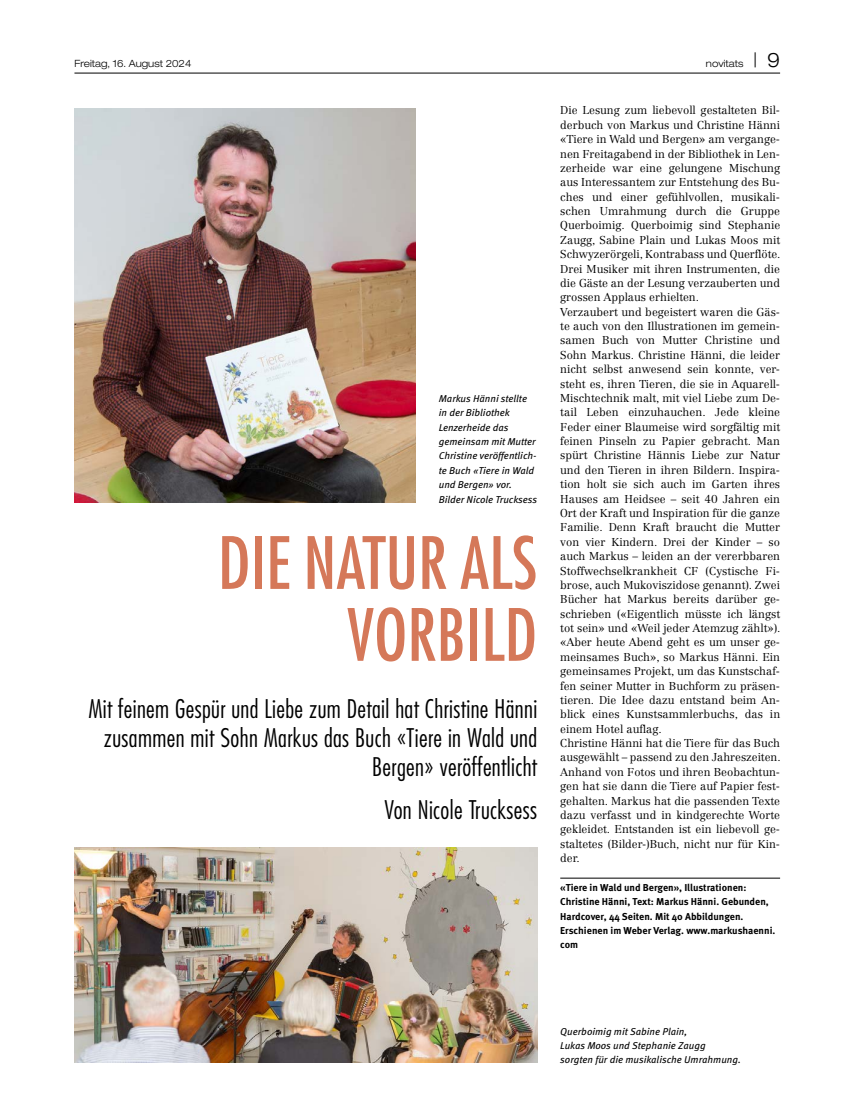
<style>
.page{position:relative;width:867px;height:1120px;background:#fff}
.page>*{position:absolute;margin:0;border:0;box-sizing:border-box;transform-origin:0 0}
.t1{font:condensed 70px/71.9px "Futura Std";color:#d57859;text-align:right}
.t2{font:300 condensed 25px/28.8px "Futura Std";letter-spacing:.015em;color:#000;text-align:right}
.t3{font:300 11.25px/14.4px "Centennial LT Std";color:#000}
.t4{font:italic 10px/14.4px "Meta OT";color:#000}
.t5{font:700 10px/14.4px "Meta OT";color:#000}
.t6{font:300 expanded 10px "Helvetica Neue LT Std";color:#000;scale:.96 1}
.s1{font-size:20px}
</style>
<div class="page">
<hr style="left:74px;top:73px;width:706px;height:1px;background:#000">
<hr style="left:560px;top:878px;width:220px;height:1px;background:#000">
<img style="left:74px;top:109px;width:341px;height:393px">
<img style="left:74px;top:847px;width:463px;height:216px">
<p class="t6" style="left:74px;top:58px;width:123px">Freitag, 16. August 2024</p>
<p class="t6" style="left:705px;top:58px;width:79px">novitats <span class="s1">| 9</span></p>
<p class="t3" style="left:560px;top:103px;width:222px">Die Lesung zum liebevoll gestalteten Bil&shy;derbuch von Markus und Christine Hänni «Tiere in Wald und Bergen» am vergange&shy;nen Freitagabend in der Bibliothek in Len&shy;zerheide war eine gelungene Mischung aus Interessantem zur Entstehung des Bu&shy;ches und einer gefühlvollen, musikali&shy;schen Umrahmung durch die Gruppe Querboimig. Querboimig sind Stephanie Zaugg, Sabine Plain und Lukas Moos mit Schwyzerörgeli, Kontrabass und Querflöte.<br>Drei Musiker mit ihren Instrumenten, die die Gäste an der Lesung verzauberten und grossen Applaus erhielten.<br>Verzaubert und begeistert waren die Gäs&shy;te auch von den Illustrationen im gemein&shy;samen Buch von Mutter Christine und Sohn Markus. Christine Hänni, die leider nicht selbst anwesend sein konnte, ver&shy;steht es, ihren Tieren, die sie in Aquarell-Mischtechnik malt, mit viel Liebe zum De&shy;tail Leben einzuhauchen. Jede kleine Feder einer Blaumeise wird sorgfältig mit feinen Pinseln zu Papier gebracht. Man spürt Christine Hännis Liebe zur Natur und den Tieren in ihren Bildern. Inspira&shy;tion holt sie sich auch im Garten ihres Hauses am Heidsee – seit 40 Jahren ein Ort der Kraft und Inspiration für die ganze Familie. Denn Kraft braucht die Mutter von vier Kindern. Drei der Kinder – so auch Markus – leiden an der vererbbaren Stoffwechselkrankheit CF (Cystische Fi&shy;brose, auch Mukoviszidose genannt). Zwei Bücher hat Markus bereits darüber ge&shy;schrieben («Eigentlich müsste ich längst tot sein» und «Weil jeder Atemzug zählt»). «Aber heute Abend geht es um unser ge&shy;meinsames Buch», so Markus Hänni. Ein gemeinsames Projekt, um das Kunstschaf&shy;fen seiner Mutter in Buchform zu präsen&shy;tieren. Die Idee dazu entstand beim An&shy;blick eines Kunstsammlerbuchs, das in einem Hotel auflag.<br>Christine Hänni hat die Tiere für das Buch ausgewählt – passend zu den Jahreszeiten.<br>Anhand von Fotos und ihren Beobachtun&shy;gen hat sie dann die Tiere auf Papier fest&shy;gehalten. Markus hat die passenden Texte dazu verfasst und in kindgerechte Worte gekleidet. Entstanden ist ein liebevoll ge&shy;staltetes (Bilder-)Buch, nicht nur für Kin&shy;der.</p>
<p class="t5" style="left:560px;top:880px;width:216px">«Tiere in Wald und Bergen», Illustrationen:<br>Christine Hänni, Text: Markus Hänni. Gebunden, Hardcover, 44 Seiten. Mit 40 Abbildungen.<br>Erschienen im Weber Verlag. www.markushaenni. com</p>
<p class="t4" style="left:438px;top:391px;width:100px">Markus Hänni stellte in der Bibliothek<br>Lenzerheide das gemeinsam mit Mutter<br>Christine veröffentlich&shy;te Buch «Tiere in Wald und Bergen» vor.<br>Bilder Nicole Trucksess</p>
<h1 class="t1" style="left:218px;top:526px;width:321px">DIE NATUR ALS<br>VORBILD</h1>
<h2 class="t2" style="left:88px;top:694px;width:450px">Mit feinem Gespür und Liebe zum Detail hat Christine Hänni zusammen mit Sohn Markus das Buch «Tiere in Wald und<br>Bergen» veröffentlicht</h2>
<h2 class="t2" style="left:384px;top:795px;width:154px">Von Nicole Trucksess</h2>
<p class="t4" style="left:560px;top:1024px;width:182px">Querboimig mit Sabine Plain,<br>Lukas Moos und Stephanie Zaugg sorgten für die musikalische Umrahmung.</p>
</div>
